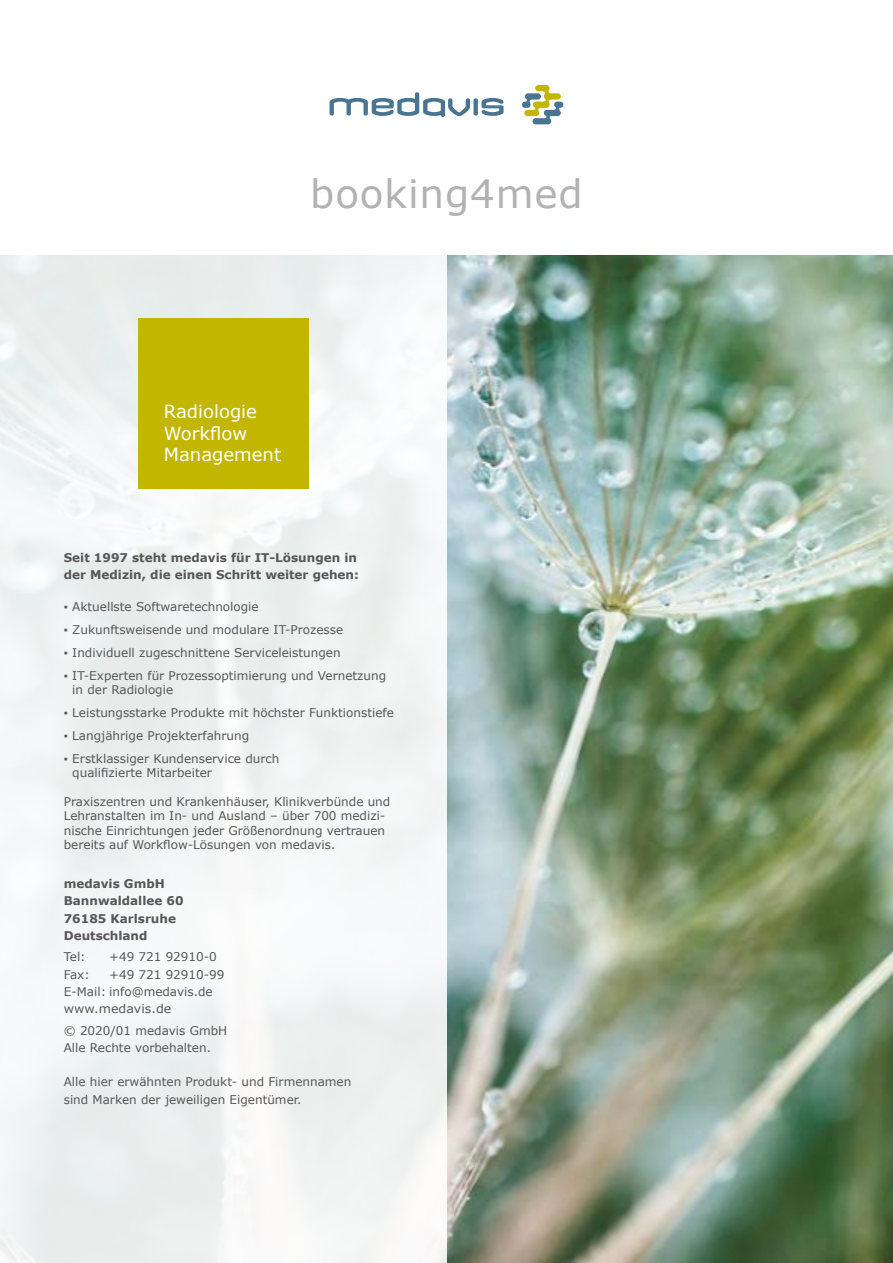
<style>
.page{position:relative;width:893px;height:1263px;background:#fff}
.page>*{position:absolute;margin:0;border:0;box-sizing:border-box;transform-origin:0 0}
.t1{font:39px "Verdana";letter-spacing:.02em;color:#b3b2b2}
.t2{font:18px/21.8px "Verdana";color:#fff}
.t3{font:12px/14.4px "Verdana";color:#575756}
.t4{font:700 12px/17.2px "Verdana";color:#575756}
</style>
<div class="page">
<img style="left:446px;top:255px;width:447px;height:1008px">
<svg style="left:522px;top:85px;width:41px;height:39px"></svg>
<svg style="left:474px;top:98px;width:4px;height:18px"></svg>
<svg style="left:330px;top:92px;width:140px;height:25px"></svg>
<svg style="left:481px;top:98px;width:23px;height:18px"></svg>
<div style="left:0;top:255px;width:446px;height:1008px;background:#f0f4f3"></div>
<div style="left:138px;top:319px;width:170px;height:170px;background:#c2b600"></div>
<h1 class="t1" style="left:310px;top:169px;width:274px">booking4med</h1>
<h2 class="t2" style="left:164px;top:401px;width:119px">Radiologie<br>Workflow<br>Management</h2>
<p class="t4" style="left:64px;top:549px;width:297px">Seit 1997 steht medavis für IT-Lösungen in der Medizin, die einen Schritt weiter gehen:</p>
<p class="t3" style="left:64px;top:599px;width:196px">▪ Aktuellste Softwaretechnologie</p>
<p class="t3" style="left:64px;top:622px;width:281px">▪ Zukunftsweisende und modulare IT-Prozesse</p>
<p class="t3" style="left:64px;top:645px;width:278px">▪ Individuell zugeschnittene Serviceleistungen</p>
<p class="t3" style="left:72px;top:668px;width:315px;text-indent:-9px">▪ IT-Experten für Prozessoptimierung und Vernetzung in der Radiologie</p>
<p class="t3" style="left:64px;top:705px;width:332px">▪ Leistungsstarke Produkte mit höchster Funktionstiefe</p>
<p class="t3" style="left:64px;top:728px;width:187px">▪ Langjährige Projekterfahrung</p>
<p class="t3" style="left:72px;top:751px;width:209px;text-indent:-9px">▪ Erstklassiger Kundenservice durch qualifizierte Mitarbeiter</p>
<p class="t3" style="left:64px;top:794px;width:328px">Praxiszentren und Krankenhäuser, Klinikverbünde und Lehranstalten im In- und Ausland – über 700 medizi&shy;nische Einrichtungen jeder Größenordnung vertrauen bereits auf Workflow-Lösungen von medavis.</p>
<p class="t4" style="left:64px;top:875px;width:121px">medavis GmbH<br>Bannwaldallee 60<br>76185 Karlsruhe<br>Deutschland</p>
<p class="t3" style="left:64px;top:950px;width:23px">Tel:</p>
<p class="t3" style="left:109px;top:950px;width:109px">+49 721 92910-0</p>
<p class="t3" style="left:64px;top:967px;width:28px">Fax:</p>
<p class="t3" style="left:64px;top:966px;width:162px;line-height:17.2px;text-indent:45px">+49 721 92910-99<br>E-Mail: info@medavis.de www.medavis.de</p>
<p class="t3" style="left:64px;top:1022px;width:165px;line-height:17.2px">© 2020/01 medavis GmbH<br>Alle Rechte vorbehalten.</p>
<p class="t3" style="left:64px;top:1073px;width:289px;line-height:17.2px">Alle hier erwähnten Produkt- und Firmennamen sind Marken der jeweiligen Eigentümer.</p>
</div>
